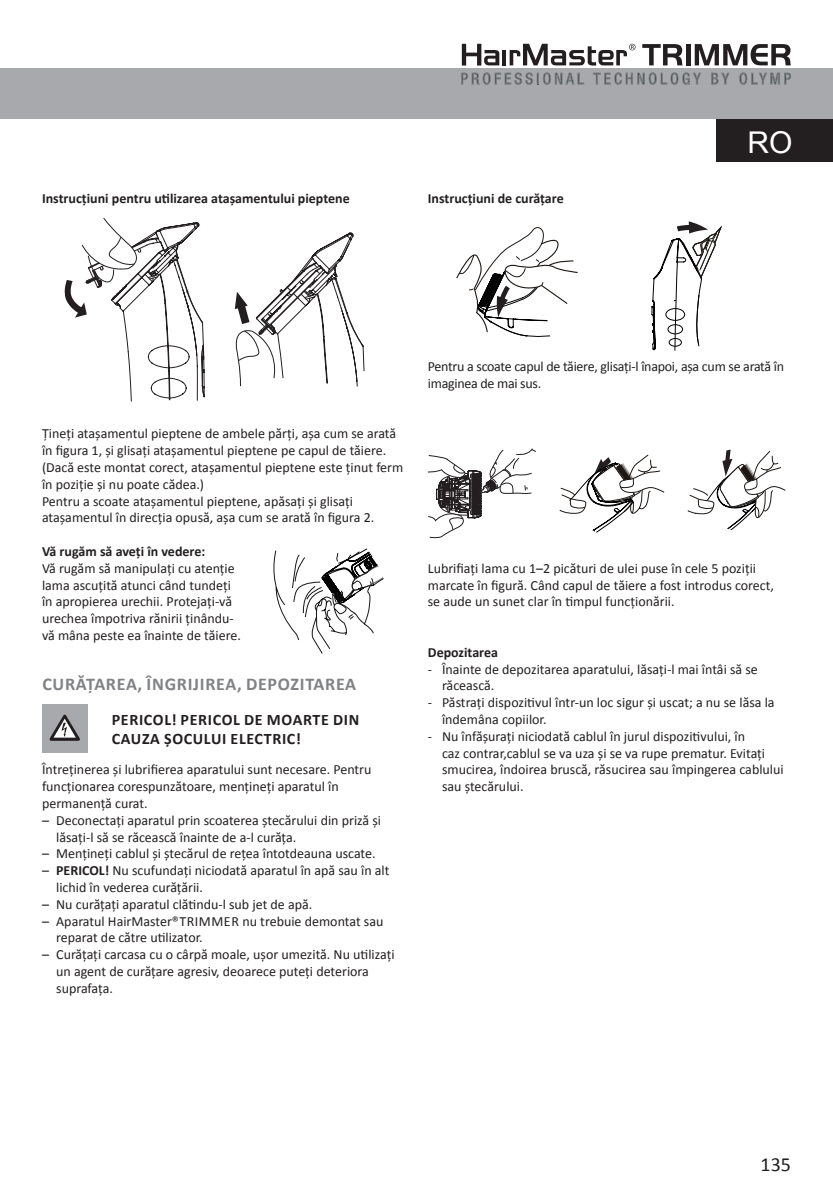
<style>
.page{position:relative;width:833px;height:1184px;background:#fff}
.page>*{position:absolute;margin:0;border:0;box-sizing:border-box;transform-origin:0 0}
.t1{font:30px "Arial";color:#fff}
.t2{font:20px "Calibri";color:#231f20}
.t3{font:700 18px "Calibri";letter-spacing:.04em;color:#808285}
.t4{font:700 16px/19.2px "Calibri";letter-spacing:.04em;color:#231f20}
.t5{font:14px/16.8px "Calibri";color:#231f20}
.t6{font:700 14px "Calibri";color:#231f20}
.t7{font:14px/16.8px "Calibri";letter-spacing:-.02em;color:#231f20}
.s1{font-weight:700}
</style>
<div class="page">
<div style="left:0;top:69px;width:832px;height:50px;background:#a8a9ad"></div>
<div style="left:716px;top:119px;width:116px;height:42px;background:#231f20"></div>
<svg style="left:461px;top:44px;width:38px;height:22px"></svg>
<hr style="left:502px;top:50px;width:4px;height:15px;background:#231f20">
<svg style="left:509px;top:44px;width:126px;height:22px"></svg>
<svg style="left:642px;top:44px;width:40px;height:21px"></svg>
<div style="left:685px;top:44px;width:5px;height:21px;background:#231f20"></div>
<svg style="left:694px;top:44px;width:96px;height:21px"></svg>
<svg style="left:461px;top:73px;width:123px;height:11px"></svg>
<svg style="left:593px;top:73px;width:107px;height:11px"></svg>
<svg style="left:711px;top:73px;width:18px;height:11px"></svg>
<svg style="left:739px;top:73px;width:51px;height:11px"></svg>
<svg style="left:65px;top:218px;width:140px;height:183px"></svg>
<svg style="left:234px;top:233px;width:130px;height:154px"></svg>
<div style="left:42px;top:704px;width:45px;height:49px;background:#a8a9ad"></div>
<svg style="left:50px;top:715px;width:30px;height:26px"></svg>
<svg style="left:273px;top:548px;width:111px;height:105px"></svg>
<svg style="left:456px;top:221px;width:266px;height:130px"></svg>
<div style="left:665px;top:308px;width:19px;height:13px;border:1px solid #030303;border-radius:50%"></div>
<div style="left:667px;top:324px;width:15px;height:10px;border:1px solid #030303;border-radius:50%"></div>
<div style="left:668px;top:338px;width:13px;height:8px;border:1px solid #030303;border-radius:50%"></div>
<svg style="left:428px;top:449px;width:357px;height:90px"></svg>
<p class="t6" style="left:42px;top:189px;width:309px">Instrucțiuni pentru utilizarea atașamentului pieptene</p>
<p class="t6" style="left:428px;top:189px;width:137px">Instrucţiuni de curăţare</p>
<h1 class="t1" style="left:747px;top:122px;width:46px">RO</h1>
<p class="t5" style="left:42px;top:425px;width:363px">Țineți atașamentul pieptene de ambele părți, așa cum se arată în figura 1, și glisați atașamentul pieptene pe capul de tăiere. (Dacă este montat corect, atașamentul pieptene este ținut ferm în poziție și nu poate cădea.)<br>Pentru a scoate atașamentul pieptene, apăsați și glisați atașamentul în direcția opusă, așa cum se arată în figura 2.</p>
<p class="t6" style="left:42px;top:542px;width:165px">Vă rugăm să aveţi în vedere:</p>
<p class="t5" style="left:42px;top:560px;width:200px">Vă rugăm să manipulaţi cu atenţie lama ascuţită atunci când tundeţi în apropierea urechii. Protejați-vă urechea împotriva rănirii ținându&shy;vă mâna peste ea înainte de tăiere.</p>
<p class="t3" style="left:42px;top:673px;width:315px">CURĂȚAREA, ÎNGRIJIREA, DEPOZITAREA</p>
<p class="t4" style="left:112px;top:710px;width:249px">PERICOL! PERICOL DE MOARTE DIN<br>CAUZA ȘOCULUI ELECTRIC!</p>
<p class="t5" style="left:42px;top:761px;width:331px">Întreținerea și lubrifierea aparatului sunt necesare. Pentru funcţionarea corespunzătoare, menţineţi aparatul în permanenţă curat.</p>
<p class="t5" style="left:56px;top:812px;width:326px;text-indent:-14px">– Deconectați aparatul prin scoaterea ștecărului din priză și lăsați-l să se răcească înainte de a-l curăța.</p>
<p class="t5" style="left:42px;top:845px;width:335px">– Menţineţi cablul şi ştecărul de reţea întotdeauna uscate.</p>
<p class="t5" style="left:56px;top:862px;width:335px;text-indent:-14px">– <span class="s1">PERICOL!</span> Nu scufundaţi niciodată aparatul în apă sau în alt lichid în vederea curăţării.</p>
<p class="t5" style="left:42px;top:896px;width:272px">– Nu curățați aparatul clătindu-l sub jet de apă.</p>
<p class="t5" style="left:56px;top:912px;width:328px;text-indent:-14px">– Aparatul HairMaster®TRIMMER nu trebuie demontat sau reparat de către utilizator.</p>
<p class="t5" style="left:56px;top:946px;width:340px;text-indent:-14px">– Curățați carcasa cu o cârpă moale, ușor umezită. Nu utilizaţi un agent de curăţare agresiv, deoarece puteţi deteriora suprafaţa.</p>
<p class="t7" style="left:428px;top:358px;width:358px">Pentru a scoate capul de tăiere, glisați-l înapoi, așa cum se arată în imaginea de mai sus.</p>
<p class="t5" style="left:428px;top:560px;width:347px">Lubrifiaţi lama cu 1–2 picături de ulei puse în cele 5 poziţii marcate în figură. Când capul de tăiere a fost introdus corect, se aude un sunet clar în timpul funcţionării.</p>
<p class="t6" style="left:428px;top:643px;width:72px">Depozitarea</p>
<p class="t5" style="left:442px;top:660px;width:317px;text-indent:-14px">- Înainte de depozitarea aparatului, lăsaţi-l mai întâi să se răcească.</p>
<p class="t5" style="left:442px;top:694px;width:334px;text-indent:-14px">- Păstrați dispozitivul într-un loc sigur și uscat; a nu se lăsa la îndemâna copiilor.</p>
<p class="t5" style="left:442px;top:728px;width:343px;text-indent:-14px">- Nu înfășurați niciodată cablul în jurul dispozitivului, în<br>caz contrar,cablul se va uza și se va rupe prematur. Evitați smucirea, îndoirea bruscă, răsucirea sau împingerea cablului sau ștecărului.</p>
<h2 class="t2" style="left:760px;top:1152px;width:32px">135</h2>
</div>
